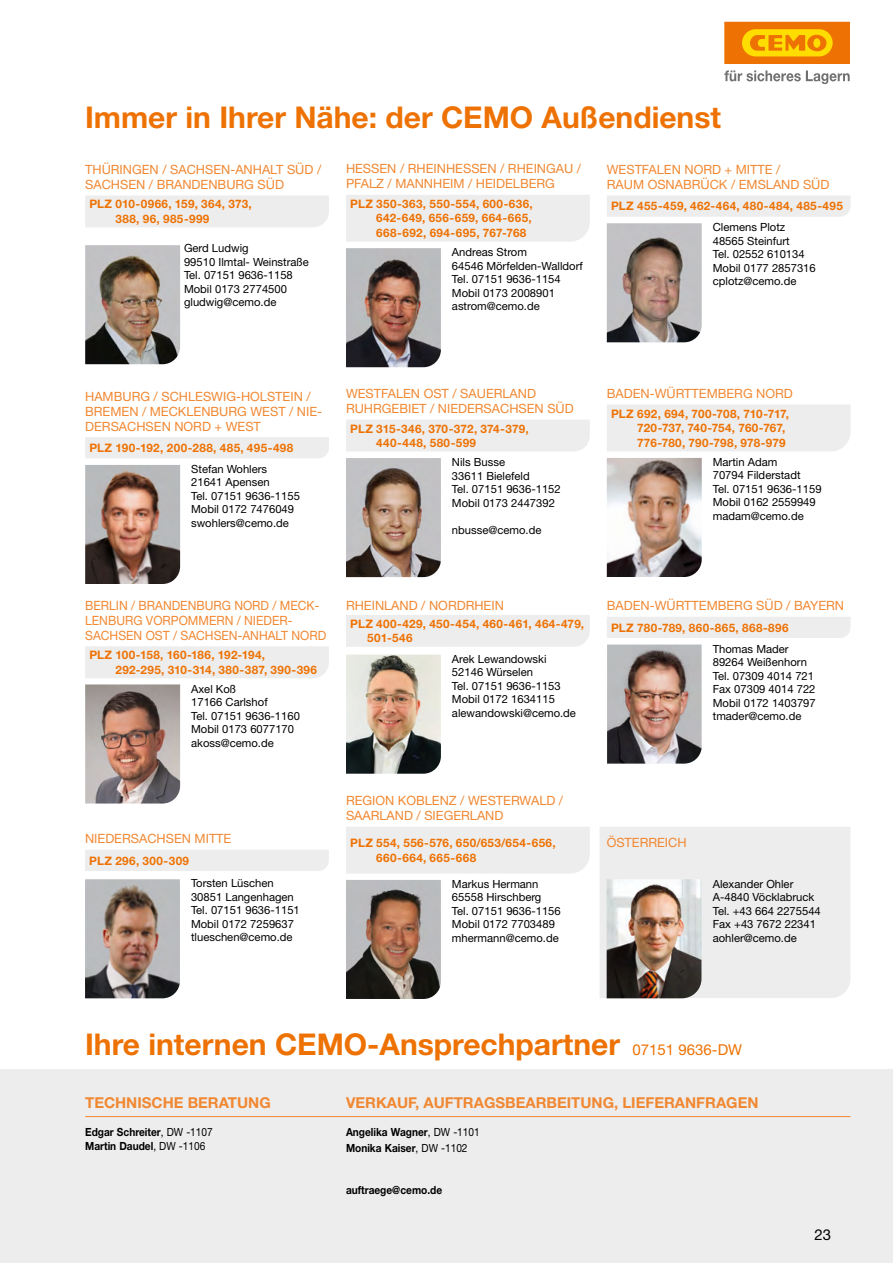
<style>
.page{position:relative;width:893px;height:1263px;background:#fff}
.page>*{position:absolute;margin:0;border:0;box-sizing:border-box;transform-origin:0 0}
.t1{font:700 30px "Helvetica Neue LT Pro";color:#ee7203}
.t2{font:700 15px "Helvetica Neue LT Pro";color:#f18832}
.t3{font:15px "Helvetica Neue LT Pro";color:#000}
.t4{font:12.75px/15px "Helvetica Neue LT Pro";color:#f18832}
.t5{font:12.75px/14.7px "Helvetica Neue LT Pro";color:#f18832;scale:.95 1}
.t6{font:700 11.7px/14.4px "Helvetica Neue LT Pro";letter-spacing:.035em;color:#ee7203}
.t7{font:700 11.7px/14.4px "Helvetica Neue LT Pro";letter-spacing:.015em;color:#ee7203}
.t8{font:11.25px/13.5px "Helvetica Neue LT Pro";color:#000}
.t9{font:700 11.25px/13.5px "Helvetica Neue LT Pro";color:#000;scale:.9 1}
.s1{font-weight:400;font-size:15px}
.s2{font-weight:400}
</style>
<div class="page">
<div style="left:600px;top:827px;width:250px;height:171px;background:#ededed"></div>
<div style="left:0;top:1069px;width:893px;height:194px;background:#ededed"></div>
<div style="left:85px;top:196px;width:244px;height:31px;background:#ededed"></div>
<img style="left:85px;top:245px;width:95px;height:119px">
<div style="left:85px;top:646px;width:244px;height:32px;background:#ededed"></div>
<div style="left:85px;top:437px;width:244px;height:21px;background:#ededed"></div>
<img style="left:85px;top:465px;width:95px;height:119px">
<div style="left:607px;top:617px;width:244px;height:21px;background:#ededed"></div>
<img style="left:607px;top:644px;width:95px;height:120px">
<div style="left:607px;top:405px;width:244px;height:46px;background:#ededed"></div>
<img style="left:607px;top:458px;width:95px;height:119px">
<div style="left:346px;top:420px;width:244px;height:31px;background:#ededed"></div>
<img style="left:346px;top:458px;width:95px;height:119px">
<div style="left:607px;top:196px;width:244px;height:21px;background:#ededed"></div>
<img style="left:607px;top:223px;width:95px;height:119px">
<div style="left:346px;top:195px;width:244px;height:47px;background:#ededed"></div>
<img style="left:346px;top:248px;width:95px;height:119px">
<div style="left:346px;top:827px;width:244px;height:46px;background:#ededed"></div>
<img style="left:346px;top:880px;width:95px;height:119px">
<img style="left:346px;top:655px;width:95px;height:119px">
<div style="left:346px;top:615px;width:244px;height:32px;background:#ededed"></div>
<div style="left:85px;top:850px;width:244px;height:21px;background:#ededed"></div>
<img style="left:85px;top:879px;width:95px;height:119px">
<img style="left:85px;top:684px;width:95px;height:119px">
<hr style="left:85px;top:1116px;width:765px;height:1px;background:#f18832">
<img style="left:607px;top:879px;width:94px;height:119px">
<div style="left:725px;top:22px;width:124px;height:41px;background:#ee7203"></div>
<div style="left:724px;top:22px;width:126px;height:42px;border:1px solid #ee7203"></div>
<div style="left:741px;top:28px;width:92px;height:29px;background:#fd0;border-radius:14px"></div>
<div style="left:740px;top:28px;width:94px;height:30px;border:2px solid #ee7203;border-radius:14px"></div>
<svg style="left:750px;top:35px;width:76px;height:16px"></svg>
<svg style="left:724px;top:70px;width:126px;height:14px"></svg>
<h1 class="t1" style="left:85px;top:99px;width:637px">Immer in Ihrer Nähe: der CEMO Außendienst</h1>
<p class="t4" style="left:85px;top:162px;width:238px">THÜRINGEN / SACHSEN-ANHALT SÜD /<br>SACHSEN / BRANDENBURG SÜD</p>
<p class="t6" style="left:115px;top:197px;width:138px;text-indent:-26px">PLZ 010-0966, 159, 364, 373,<br>388, 96, 985-999</p>
<p class="t8" style="left:184px;top:241px;width:126px">Gerd Ludwig<br>99510 Ilmtal- Weinstraße<br>Tel. 07151 9636-1158<br>Mobil 0173 2774500 gludwig@cemo.de</p>
<p class="t4" style="left:346px;top:161px;width:237px">HESSEN / RHEINHESSEN / RHEINGAU /<br>PFALZ / MANNHEIM / HEIDELBERG</p>
<p class="t6" style="left:376px;top:196px;width:158px;text-align:justify;text-indent:-26px">PLZ 350-363, 550-554, 600-636, 642-649, 656-659, 664-665, 668-692, 694-695, 767-768</p>
<p class="t8" style="left:452px;top:245px;width:132px">Andreas Strom<br>64546 Mörfelden-Walldorf<br>Tel. 07151 9636-1154<br>Mobil 0173 2008901 astrom@cemo.de</p>
<p class="t4" style="left:607px;top:162px;width:224px">WESTFALEN NORD + MITTE /<br>RAUM OSNABRÜCK / EMSLAND SÜD</p>
<p class="t6" style="left:611px;top:199px;width:233px">PLZ 455-459, 462-464, 480-484, 485-495</p>
<p class="t8" style="left:713px;top:220px;width:104px">Clemens Plotz<br>48565 Steinfurt<br>Tel. 02552 610134<br>Mobil 0177 2857316 cplotz@cemo.de</p>
<p class="t4" style="left:85px;top:389px;width:239px">HAMBURG / SCHLESWIG-HOLSTEIN /<br>BREMEN / MECKLENBURG WEST / NIE-<br>DERSACHSEN NORD + WEST</p>
<p class="t6" style="left:89px;top:440px;width:205px">PLZ 190-192, 200-288, 485, 495-498</p>
<p class="t8" style="left:191px;top:462px;width:110px">Stefan Wohlers<br>21641 Apensen<br>Tel. 07151 9636-1155<br>Mobil 0172 7476049 swohlers@cemo.de</p>
<p class="t4" style="left:346px;top:386px;width:229px">WESTFALEN OST / SAUERLAND<br>RUHRGEBIET / NIEDERSACHSEN SÜD</p>
<p class="t6" style="left:376px;top:421px;width:154px;text-indent:-26px">PLZ 315-346, 370-372, 374-379,<br>440-448, 580-599</p>
<p class="t8" style="left:452px;top:455px;width:110px">Nils Busse<br>33611 Bielefeld<br>Tel. 07151 9636-1152<br>Mobil 0173 2447392</p>
<p class="t8" style="left:452px;top:523px;width:91px">nbusse@cemo.de</p>
<p class="t4" style="left:607px;top:386px;width:188px">BADEN-WÜRTTEMBERG NORD</p>
<p class="t7" style="left:637px;top:406px;width:154px;text-indent:-26px">PLZ 692, 694, 700-708, 710-717,<br>720-737, 740-754, 760-767,<br>776-780, 790-798, 978-979</p>
<p class="t8" style="left:713px;top:455px;width:110px">Martin Adam<br>70794 Filderstadt<br>Tel. 07151 9636-1159<br>Mobil 0162 2559949 madam@cemo.de</p>
<p class="t5" style="left:85px;top:598px;width:255px">BERLIN / BRANDENBURG NORD / MECK-<br>LENBURG VORPOMMERN / NIEDER-<br>SACHSEN OST / SACHSEN-ANHALT NORD</p>
<p class="t6" style="left:115px;top:648px;width:203px;text-indent:-26px">PLZ 100-158, 160-186, 192-194,<br>292-295, 310-314, 380-387, 390-396</p>
<p class="t8" style="left:191px;top:681px;width:110px">Axel Koß<br>17166 Carlshof<br>Tel. 07151 9636-1160<br>Mobil 0173 6077170 akoss@cemo.de</p>
<p class="t4" style="left:85px;top:831px;width:148px">NIEDERSACHSEN MITTE</p>
<p class="t6" style="left:89px;top:853px;width:101px">PLZ 296, 300-309</p>
<p class="t8" style="left:191px;top:876px;width:110px">Torsten Lüschen<br>30851 Langenhagen<br>Tel. 07151 9636-1151<br>Mobil 0172 7259637 tlueschen@cemo.de</p>
<p class="t4" style="left:346px;top:598px;width:159px">RHEINLAND / NORDRHEIN</p>
<p class="t6" style="left:367px;top:616px;width:218px;text-indent:-17px">PLZ 400-429, 450-454, 460-461, 464-479,<br>501-546</p>
<p class="t8" style="left:452px;top:652px;width:125px">Arek Lewandowski<br>52146 Würselen<br>Tel. 07151 9636-1153<br>Mobil 0172 1634115 alewandowski@cemo.de</p>
<p class="t4" style="left:346px;top:793px;width:219px">REGION KOBLENZ / WESTERWALD /<br>SAARLAND / SIEGERLAND</p>
<p class="t6" style="left:376px;top:835px;width:181px;text-indent:-26px">PLZ 554, 556-576, 650/653/654-656,<br>660-664, 665-668</p>
<p class="t8" style="left:452px;top:877px;width:110px">Markus Hermann<br>65558 Hirschberg<br>Tel. 07151 9636-1156<br>Mobil 0172 7703489 mhermann@cemo.de</p>
<p class="t4" style="left:607px;top:598px;width:239px">BADEN-WÜRTTEMBERG SÜD / BAYERN</p>
<p class="t6" style="left:611px;top:620px;width:179px">PLZ 780-789, 860-865, 868-896</p>
<p class="t8" style="left:713px;top:641px;width:104px">Thomas Mader<br>89264 Weißenhorn<br>Tel. 07309 4014 721<br>Fax 07309 4014 722<br>Mobil 0172 1403797 tmader@cemo.de</p>
<p class="t4" style="left:607px;top:834px;width:82px">ÖSTERREICH</p>
<p class="t8" style="left:713px;top:877px;width:110px">Alexander Ohler<br>A-4840 Vöcklabruck<br>Tel. +43 664 2275544<br>Fax +43 7672 22341 aohler@cemo.de</p>
<h1 class="t1" style="left:85px;top:1025px;width:659px">Ihre internen CEMO-Ansprechpartner <span class="s1">07151 9636-DW</span></h1>
<h2 class="t2" style="left:85px;top:1093px;width:187px">TECHNISCHE BERATUNG</h2>
<p class="t9" style="left:85px;top:1125px;width:143px">Edgar Schreiter<span class="s2">, DW -1107<br></span>Martin Daudel<span class="s2">, DW -1106</span></p>
<h2 class="t2" style="left:346px;top:1093px;width:414px">VERKAUF, AUFTRAGSBEARBEITUNG, LIEFERANFRAGEN</h2>
<p class="t9" style="left:346px;top:1124px;width:150px;line-height:15.8px">Angelika Wagner<span class="s2">, DW -1101<br></span>Monika Kaiser<span class="s2">, DW -1102</span></p>
<p class="t9" style="left:346px;top:1183px;width:108px">auftraege@cemo.de</p>
<h2 class="t3" style="left:814px;top:1225px;width:18px">23</h2>
</div>
